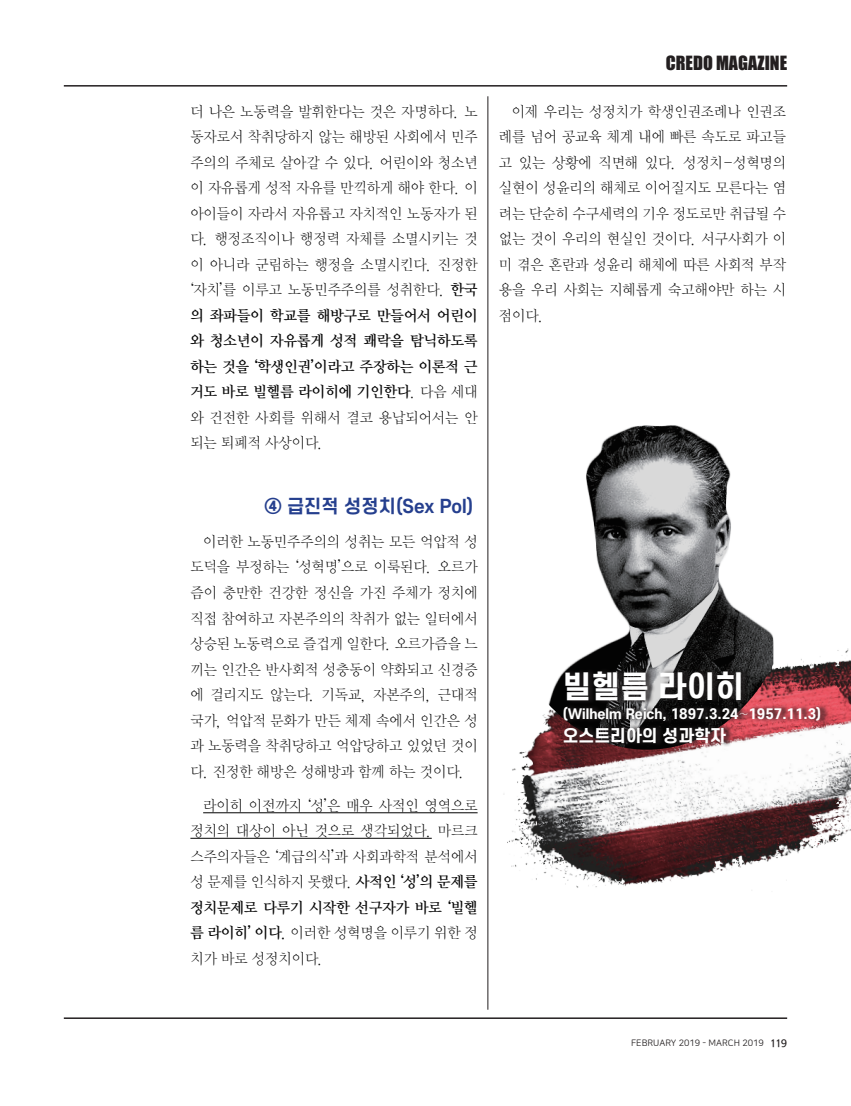
<style>
.page{position:relative;width:851px;height:1106px;background:#fff}
.page>*{position:absolute;margin:0;border:0;box-sizing:border-box;transform-origin:0 0}
.t1{font:800 30px "S Core Dream 7";color:#fff}
.t2{font:700 18px "S Core Dream 6";color:#253f8e}
.t3{font:18px "Impact";color:#231f20}
.t4{font:800 16.5px "S Core Dream 7";color:#fff}
.t5{font:15px/25.5px "KBI Zmjo L";color:#030303;text-align:justify}
.t6{font:15px/25.5px "KBI Zmjo B";color:#030303;text-align:justify}
.t7{font:800 13.5px "S Core Dream 7";color:#fff}
.t8{font:9px "Nanum Square Round R";color:#231f20}
.s1{font-family:"KBI Zmjo B"}
.s2{font-family:"KBI Zmjo L"}
.s3{font-family:"Nanum Myeongjo";font-weight:400}
.s4{font-family:"KBI Zgo M";font-size:10.5px}
</style>
<div class="page">
<hr style="left:64px;top:1017px;width:723px;height:2px;background:#231f20">
<hr style="left:64px;top:85px;width:723px;height:2px;background:#231f20">
<img style="left:488px;top:648px;width:362px;height:248px">
<hr style="left:203px;top:812px;width:274px;height:1px;background:#030303">
<hr style="left:190px;top:838px;width:241px;height:1px;background:#030303">
<img style="left:546px;top:425px;width:227px;height:324px">
<hr style="left:487px;top:96px;width:1px;height:913px;background:#231f20">
<div style="left:563px;top:667px;width:265px;height:81px;background:#231f20;opacity:.75"></div>
<p class="t5" style="left:190px;top:97px;width:289px">더 나은 노동력을 발휘한다는 것은 자명하다. 노 동자로서 착취당하지 않는 해방된 사회에서 민주 주의의 주체로 살아갈 수 있다. 어린이와 청소년 이 자유롭게 성적 자유를 만끽하게 해야 한다. 이 아이들이 자라서 자유롭고 자치적인 노동자가 된 다. 행정조직이나 행정력 자체를 소멸시키는 것 이 아니라 군림하는 행정을 소멸시킨다. 진정한 ‘자치’를 이루고 노동민주주의를 성취한다. <span class="s1">한국</span></p>
<p class="t6" style="left:190px;top:301px;width:289px">의 좌파들이 학교를 해방구로 만들어서 어린이 와 청소년이 자유롭게 성적 쾌락을 탐닉하도록 하는 것을 ‘학생인권’이라고 주장하는 이론적 근 거도 바로 빌헬름 라이히에 기인한다<span class="s2">. 다음 세대</span></p>
<p class="t5" style="left:190px;top:403px;width:289px">와 건전한 사회를 위해서 결코 용납되어서는 안 되는 퇴폐적 사상이다.</p>
<p class="t2" style="left:264px;top:493px;width:210px">④ 급진적 성정치(Sex Pol)</p>
<p class="t5" style="left:190px;top:528px;width:289px;text-indent:13px">이러한 노동민주주의의 성취는 모든 억압적 성 도덕을 부정하는 ‘성혁명’으로 이룩된다. 오르가 즘이 충만한 건강한 정신을 가진 주체가 정치에 직접 참여하고 자본주의의 착취가 없는 일터에서 상승된 노동력으로 즐겁게 일한다. 오르가즘을 느 끼는 인간은 반사회적 성충동이 약화되고 신경증 에 걸리지도 않는다. 기독교, 자본주의, 근대적 국가, 억압적 문화가 만든 체제 속에서 인간은 성 과 노동력을 착취당하고 억압당하고 있었던 것이 다. 진정한 해방은 성해방과 함께 하는 것이다.</p>
<p class="t5" style="left:190px;top:791px;width:289px;text-indent:13px">라이히 이전까지 ‘성’은 매우 사적인 영역으로 정치의 대상이 아닌 것으로 생각되었다. 마르크 스주의자들은 ‘계급의식’과 사회과학적 분석에서 성 문제를 인식하지 못했다. <span class="s1">사적인 ‘성’의 문제를</span></p>
<p class="t6" style="left:190px;top:893px;width:289px">정치문제로 다루기 시작한 선구자가 바로 ‘빌헬</p>
<p class="t5" style="left:190px;top:919px;width:289px"><span class="s1">름 라이히’ 이다.</span> 이러한 성혁명을 이루기 위한 정 치가 바로 성정치이다.</p>
<p class="t3" style="left:665px;top:48px;width:123px">CREDO MAGAZINE</p>
<p class="t5" style="left:499px;top:97px;width:289px;text-indent:13px">이제 우리는 성정치가 학생인권조례나 인권조 례를 넘어 공교육 체계 내에 빠른 속도로 파고들 고 있는 상황에 직면해 있다. 성정치-성혁명의 실현이 성윤리의 해체로 이어질지도 모른다는 염 려는 단순히 수구세력의 기우 정도로만 취급될 수 없는 것이 우리의 현실인 것이다. 서구사회가 이 미 겪은 혼란과 성윤리 해체에 따른 사회적 부작 용을 우리 사회는 지혜롭게 숙고해야만 하는 시 점이다.</p>
<h1 class="t1" style="left:562px;top:665px;width:183px">빌헬름 라이히</h1>
<p class="t7" style="left:562px;top:704px;width:260px">(Wilhelm Reich, 1897.3.24<span class="s3">~</span>1957.11.3)</p>
<p class="t4" style="left:562px;top:723px;width:165px">오스트리아의 성과학자</p>
<p class="t8" style="left:631px;top:1038px;width:157px">FEBRUARY 2019 - MARCH 2019 <span class="s4">119</span></p>
</div>
